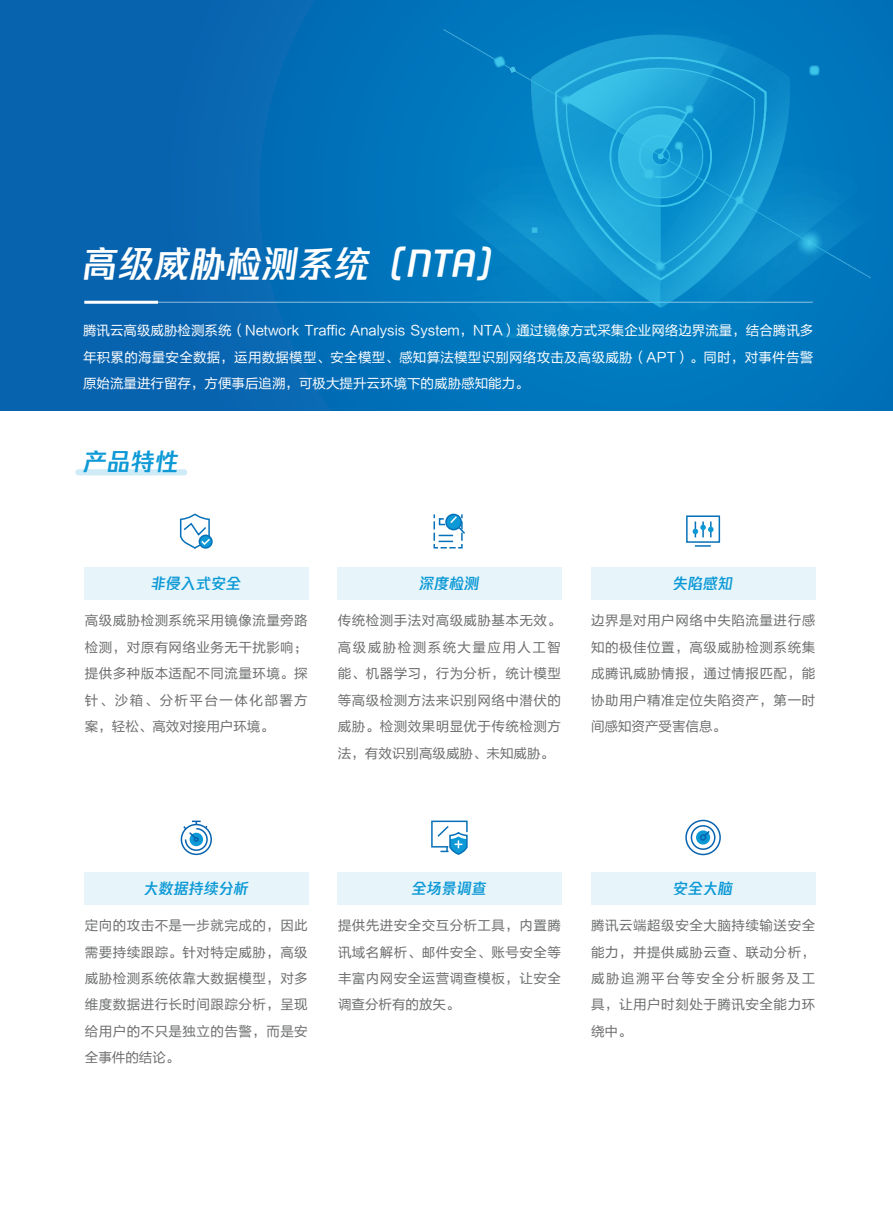
<style>
.page{position:relative;width:893px;height:1212px;background:#fff}
.page>*{position:absolute;margin:0;border:0;box-sizing:border-box;transform-origin:0 0}
.t1{font:36px "TTTGB Medium";color:#fff}
.t2{font:24px "Tencent Sans W7";color:#0d99d6}
.t3{font:15px "Tencent Sans W7";color:#0d99d6}
.t4{font:13.5px/26.4px "FZLTHJW GB1 0";letter-spacing:.035em;color:#6b6c6c;text-align:justify}
.t5{font:13.5px/26.4px "FZLTHJW GB1 0";color:#fff;text-align:justify}
</style>
<div class="page">
<div style="left:591px;top:567px;width:224px;height:33px;background:#e7f5fa"></div>
<div style="left:337px;top:567px;width:224px;height:33px;background:#e7f5fa"></div>
<div style="left:84px;top:567px;width:224px;height:33px;background:#e7f5fa"></div>
<div style="left:591px;top:872px;width:224px;height:32px;background:#e7f5fa"></div>
<div style="left:337px;top:872px;width:224px;height:32px;background:#e7f5fa"></div>
<div style="left:84px;top:872px;width:224px;height:32px;background:#e7f5fa"></div>
<div style="left:0;top:0;width:893px;height:410px;background:linear-gradient(to right,#0864af,#007cc1)"></div>
<hr style="left:84px;top:301px;width:74px;height:3px;background:#fff">
<hr style="left:143px;top:302px;width:670px;height:1px;background:#fff">
<div style="left:75px;top:469px;width:112px;height:6px;background:#cfebf6;border-radius:3px"></div>
<div style="left:685px;top:820px;width:36px;height:35px;border:2px solid #0863af;border-radius:50%"></div>
<div style="left:691px;top:825px;width:24px;height:25px;border:2px solid #0863af;border-radius:50%"></div>
<div style="left:696px;top:830px;width:14px;height:14px;background:#0d99d6;border-radius:50%"></div>
<div style="left:700px;top:834px;width:6px;height:7px;border:2px solid #0863af;border-radius:50%"></div>
<svg style="left:703px;top:829px;width:8px;height:9px"></svg>
<div style="left:181px;top:824px;width:31px;height:31px;border:2px solid #0863af;border-radius:50%"></div>
<svg style="left:182px;top:820px;width:27px;height:32px"></svg>
<svg style="left:431px;top:820px;width:37px;height:35px"></svg>
<div style="left:686px;top:515px;width:34px;height:28px;border:2px solid #0671b8"></div>
<svg style="left:693px;top:521px;width:21px;height:16px"></svg>
<svg style="left:695px;top:545px;width:16px;height:2px"></svg>
<svg style="left:433px;top:514px;width:32px;height:35px"></svg>
<div style="left:199px;top:534px;width:14px;height:15px;border:2px solid #0671b8;border-radius:50%"></div>
<svg style="left:179px;top:513px;width:33px;height:36px"></svg>
<img style="left:432px;top:12px;width:461px;height:325px">
<svg style="left:529px;top:388px;width:13px;height:1px"></svg>
<h1 class="t1" style="left:83px;top:240px;width:431px">高级威胁检测系统（NTA）</h1>
<p class="t5" style="left:83px;top:318px;width:732px">腾讯云高级威胁检测系统（Network Traffic Analysis System，NTA）通过镜像方式采集企业网络边界流量，结合腾讯多年积累的海量安全数据，运用数据模型、安全模型、感知算法模型识别网络攻击及高级威胁（APT）。同时，对事件告警原始流量进行留存，方便事后追溯，可极大提升云环境下的威胁感知能力。</p>
<h2 class="t2" style="left:83px;top:446px;width:97px">产品特性</h2>
<p class="t3" style="left:151px;top:573px;width:91px">非侵入式安全</p>
<p class="t3" style="left:419px;top:573px;width:61px">深度检测</p>
<p class="t3" style="left:673px;top:573px;width:61px">失陷感知</p>
<p class="t4" style="left:85px;top:608px;width:224px">高级威胁检测系统采用镜像流量旁路检测，对原有网络业务无干扰影响；提供多种版本适配不同流量环境。探针、沙箱、分析平台一体化部署方案，轻松、高效对接用户环境。</p>
<p class="t4" style="left:338px;top:608px;width:224px">传统检测手法对高级威胁基本无效。高级威胁检测系统大量应用人工智能、机器学习，行为分析，统计模型等高级检测方法来识别网络中潜伏的威胁。检测效果明显优于传统检测方法，有效识别高级威胁、未知威胁。</p>
<p class="t4" style="left:591px;top:608px;width:226px">边界是对用户网络中失陷流量进行感知的极佳位置，高级威胁检测系统集成腾讯威胁情报，通过情报匹配，能协助用户精准定位失陷资产，第一时间感知资产受害信息。</p>
<p class="t3" style="left:144px;top:878px;width:106px">大数据持续分析</p>
<p class="t3" style="left:412px;top:878px;width:76px">全场景调查</p>
<p class="t3" style="left:673px;top:878px;width:61px">安全大脑</p>
<p class="t4" style="left:85px;top:912px;width:224px">定向的攻击不是一步就完成的，因此需要持续跟踪。针对特定威胁，高级威胁检测系统依靠大数据模型，对多维度数据进行长时间跟踪分析，呈现给用户的不只是独立的告警，而是安全事件的结论。</p>
<p class="t4" style="left:338px;top:912px;width:224px">提供先进安全交互分析工具，内置腾讯域名解析、邮件安全、账号安全等丰富内网安全运营调查模板，让安全调查分析有的放矢。</p>
<p class="t4" style="left:591px;top:913px;width:226px">腾讯云端超级安全大脑持续输送安全能力，并提供威胁云查、联动分析，威胁追溯平台等安全分析服务及工具，让用户时刻处于腾讯安全能力环绕中。</p>
</div>
